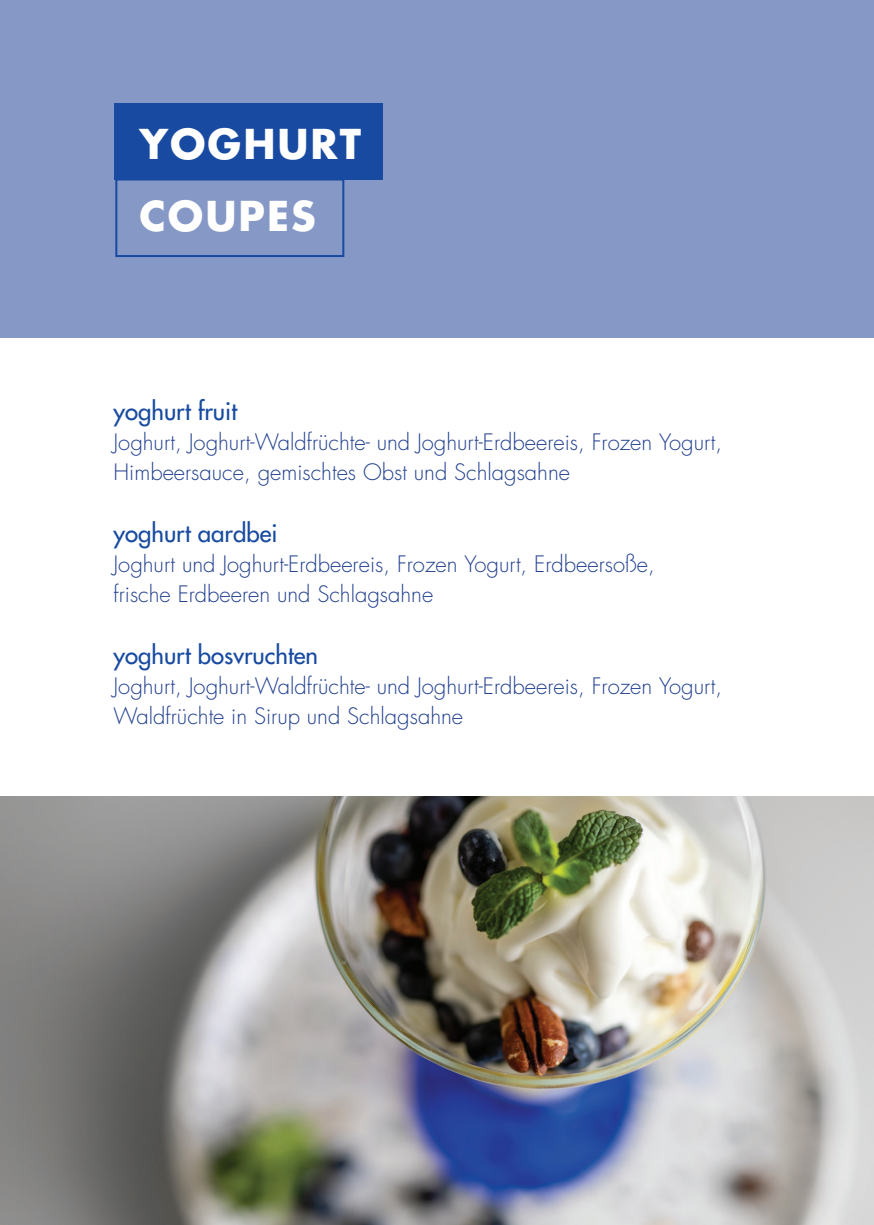
<style>
.page{position:relative;width:874px;height:1225px;background:#fff}
.page>*{position:absolute;margin:0;border:0;box-sizing:border-box;transform-origin:0 0}
.t1{font:700 40px "Futura LT";letter-spacing:.05em;color:#fff}
.t2{font:24px "Futura LT";color:#174aa0}
.t3{font:300 22px "Futura LT";color:#234191}
</style>
<div class="page">
<img style="left:0;top:797px;width:873px;height:428px">
<div style="left:0;top:0;width:873px;height:337px;background:#8598c6"></div>
<div style="left:114px;top:103px;width:268px;height:77px;background:#174aa0"></div>
<div style="left:115px;top:178px;width:229px;height:79px;border:2px solid #174aa0"></div>
<p class="t1" style="left:139px;top:117px;width:223px">YOGHURT</p>
<p class="t1" style="left:139px;top:190px;width:178px">COUPES</p>
<p class="t2" style="left:113px;top:395px;width:125px">yoghurt fruit</p>
<p class="t3" style="left:113px;top:428px;width:610px">Joghurt, Joghurt-Waldfrüchte- und Joghurt-Erdbeereis, Frozen Yogurt,</p>
<p class="t3" style="left:113px;top:458px;width:458px">Himbeersauce, gemischtes Obst und Schlagsahne</p>
<p class="t2" style="left:113px;top:517px;width:165px">yoghurt aardbei</p>
<p class="t3" style="left:113px;top:550px;width:542px">Joghurt und Joghurt-Erdbeereis, Frozen Yogurt, Erdbeersoße,</p>
<p class="t3" style="left:113px;top:580px;width:321px">frische Erdbeeren und Schlagsahne</p>
<p class="t2" style="left:113px;top:639px;width:206px">yoghurt bosvruchten</p>
<p class="t3" style="left:113px;top:672px;width:610px">Joghurt, Joghurt-Waldfrüchte- und Joghurt-Erdbeereis, Frozen Yogurt,</p>
<p class="t3" style="left:113px;top:702px;width:351px">Waldfrüchte in Sirup und Schlagsahne</p>
</div>
